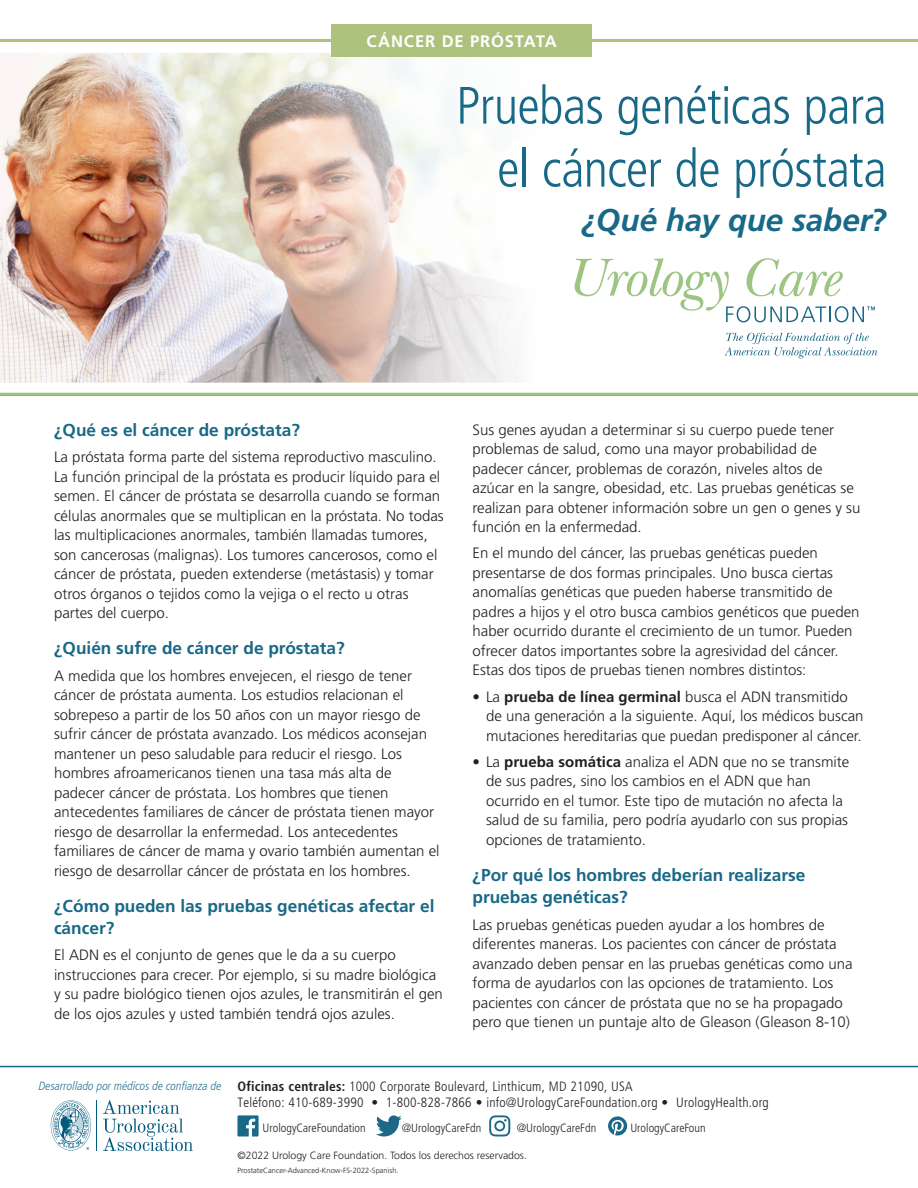
<style>
.page{position:relative;width:918px;height:1188px;background:#fff}
.page>*{position:absolute;margin:0;border:0;box-sizing:border-box;transform-origin:0 0}
.t1{font:300 condensed 52.5px/63px "Frutiger LT Pro";letter-spacing:-.015em;color:#186887;text-align:right}
.SubTitle{font:italic 700 31.5px "Frutiger LT Pro";letter-spacing:-.005em;color:#186887}
.Subhead1{font:700 17.25px/22.5px "Frutiger LT Pro";color:#186887}
.t2{font:700 16.65px "Frutiger LT Pro";letter-spacing:.05em;color:#fff}
.Body1{font:300 15px/19.5px "Frutiger LT Pro";color:#231f20}
.Bullet_List{font:300 15px/19.5px "Frutiger LT Pro";color:#231f20}
.Address_Info{font:300 condensed 13.5px "Frutiger LT Pro";letter-spacing:.015em;color:#231f20}
.Body_Copy_Sans{font:300 condensed 12px "Frutiger LT Pro";color:#231f20}
.t3{font:italic 300 condensed 12px "Frutiger LT Pro";color:#2c7391}
.Body1-2{font:300 10.5px "Frutiger LT Pro";color:#231f20}
.Body1-3{font:300 7.5px "Frutiger LT Pro";color:#231f20}
.s1{font-weight:700}
</style>
<div class="page">
<img style="left:0;top:52px;width:518px;height:331px">
<hr style="left:0;top:393px;width:918px;height:3px;background:#9ec482">
<hr style="left:0;top:39px;width:918px;height:3px;background:#acc27d">
<div style="left:331px;top:24px;width:261px;height:33px;background:#acc27d"></div>
<svg style="left:725px;top:333px;width:153px;height:26px"></svg>
<svg style="left:575px;top:258px;width:300px;height:64px"></svg>
<hr style="left:0;top:1066px;width:918px;height:1px;background:#186887">
<svg style="left:237px;top:1115px;width:22px;height:22px"></svg>
<svg style="left:376px;top:1115px;width:26px;height:21px"></svg>
<svg style="left:489px;top:1115px;width:21px;height:22px"></svg>
<svg style="left:608px;top:1116px;width:19px;height:20px"></svg>
<hr style="left:96px;top:1100px;width:1px;height:51px;background:#005b7d">
<svg style="left:51px;top:1100px;width:40px;height:51px"></svg>
<svg style="left:103px;top:1100px;width:90px;height:51px"></svg>
<p class="t2" style="left:367px;top:31px;width:192px">CÁNCER DE PRÓSTATA</p>
<p class="t1" style="left:456px;top:75px;width:432px">Pruebas genéticas para el cáncer de próstata</p>
<p class="SubTitle" style="left:582px;top:201px;width:306px">¿Qué hay que saber?</p>
<p class="Subhead1" style="left:54px;top:419px;width:248px">¿Qué es el cáncer de próstata?</p>
<p class="Body1" style="left:54px;top:448px;width:391px">La próstata forma parte del sistema reproductivo masculino.<br>La función principal de la próstata es producir líquido para el semen. El cáncer de próstata se desarrolla cuando se forman células anormales que se multiplican en la próstata. No todas las multiplicaciones anormales, también llamadas tumores, son cancerosas (malignas). Los tumores cancerosos, como el cáncer de próstata, pueden extenderse (metástasis) y tomar otros órganos o tejidos como la vejiga o el recto u otras partes del cuerpo.</p>
<p class="Subhead1" style="left:54px;top:637px;width:292px">¿Quién sufre de cáncer de próstata?</p>
<p class="Body1" style="left:54px;top:666px;width:387px">A medida que los hombres envejecen, el riesgo de tener cáncer de próstata aumenta. Los estudios relacionan el sobrepeso a partir de los 50 años con un mayor riesgo de sufrir cáncer de próstata avanzado. Los médicos aconsejan mantener un peso saludable para reducir el riesgo. Los hombres afroamericanos tienen una tasa más alta de padecer cáncer de próstata. Los hombres que tienen antecedentes familiares de cáncer de próstata tienen mayor riesgo de desarrollar la enfermedad. Los antecedentes familiares de cáncer de mama y ovario también aumentan el riesgo de desarrollar cáncer de próstata en los hombres.</p>
<p class="Subhead1" style="left:54px;top:895px;width:382px">¿Cómo pueden las pruebas genéticas afectar el cáncer?</p>
<p class="Body1" style="left:54px;top:946px;width:390px">El ADN es el conjunto de genes que le da a su cuerpo instrucciones para crecer. Por ejemplo, si su madre biológica y su padre biológico tienen ojos azules, le transmitirán el gen de los ojos azules y usted también tendrá ojos azules.</p>
<p class="Body1" style="left:472px;top:420px;width:389px">Sus genes ayudan a determinar si su cuerpo puede tener problemas de salud, como una mayor probabilidad de padecer cáncer, problemas de corazón, niveles altos de azúcar en la sangre, obesidad, etc. Las pruebas genéticas se realizan para obtener información sobre un gen o genes y su función en la enfermedad.</p>
<p class="Body1" style="left:472px;top:543px;width:389px">En el mundo del cáncer, las pruebas genéticas pueden presentarse de dos formas principales. Uno busca ciertas anomalías genéticas que pueden haberse transmitido de padres a hijos y el otro busca cambios genéticos que pueden haber ocurrido durante el crecimiento de un tumor. Pueden ofrecer datos importantes sobre la agresividad del cáncer.<br>Estas dos tipos de pruebas tienen nombres distintos:</p>
<p class="Bullet_List" style="left:486px;top:687px;width:379px;text-indent:-14px">• La <span class="s1">prueba de línea germinal</span> busca el ADN transmitido de una generación a la siguiente. Aquí, los médicos buscan mutaciones hereditarias que puedan predisponer al cáncer.</p>
<p class="Bullet_List" style="left:486px;top:752px;width:365px;text-indent:-14px">• La <span class="s1">prueba somática</span> analiza el ADN que no se transmite de sus padres, sino los cambios en el ADN que han ocurrido en el tumor. Este tipo de mutación no afecta la salud de su familia, pero podría ayudarlo con sus propias opciones de tratamiento.</p>
<p class="Subhead1" style="left:472px;top:864px;width:334px">¿Por qué los hombres deberían realizarse pruebas genéticas?</p>
<p class="Body1" style="left:472px;top:915px;width:382px">Las pruebas genéticas pueden ayudar a los hombres de diferentes maneras. Los pacientes con cáncer de próstata avanzado deben pensar en las pruebas genéticas como una forma de ayudarlos con las opciones de tratamiento. Los pacientes con cáncer de próstata que no se ha propagado pero que tienen un puntaje alto de Gleason (Gleason 8-10)</p>
<p class="t3" style="left:39px;top:1079px;width:184px">Desarrollado por médicos de confianza de</p>
<p class="Address_Info" style="left:237px;top:1079px;width:397px"><span class="s1">Oficinas centrales:</span> 1000 Corporate Boulevard, Linthicum, MD 21090, USA</p>
<p class="Address_Info" style="left:237px;top:1095px;width:533px">Teléfono: 410-689-3990 • 1-800-828-7866 • info@UrologyCareFoundation.org • UrologyHealth.org</p>
<p class="Body_Copy_Sans" style="left:263px;top:1121px;width:104px">UrologyCareFoundation</p>
<p class="Body_Copy_Sans" style="left:402px;top:1121px;width:81px">@UrologyCareFdn</p>
<p class="Body_Copy_Sans" style="left:517px;top:1121px;width:81px">@UrologyCareFdn</p>
<p class="Body_Copy_Sans" style="left:630px;top:1121px;width:77px">UrologyCareFoun</p>
<p class="Body1-2" style="left:237px;top:1149px;width:291px">©2022 Urology Care Foundation. Todos los derechos reservados.</p>
<p class="Body1-3" style="left:237px;top:1166px;width:163px">ProstateCancer-Advanced-Know-FS-2022-Spanish.</p>
</div>
